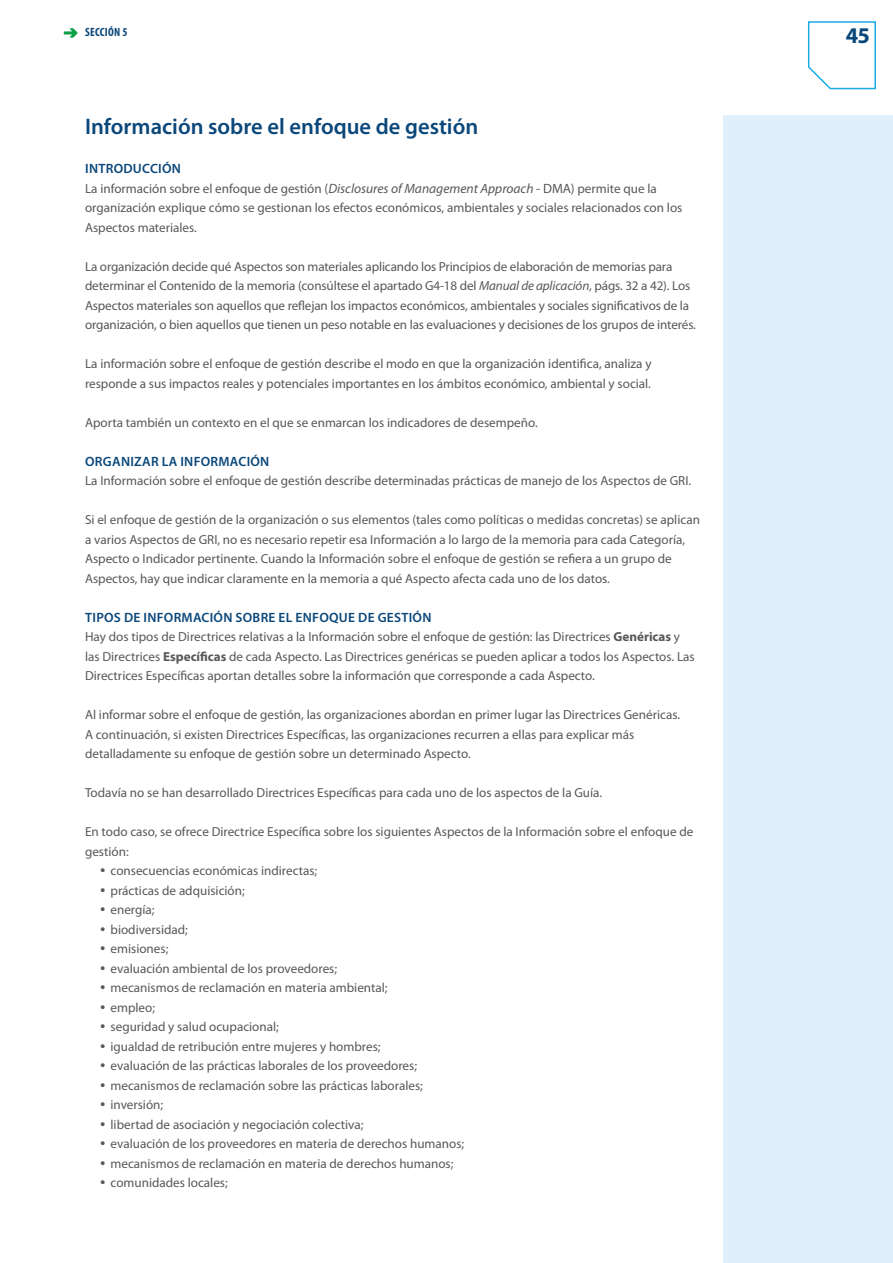
<style>
.page{position:relative;width:893px;height:1263px;background:#fff}
.page>*{position:absolute;margin:0;border:0;box-sizing:border-box;transform-origin:0 0}
._1-heading_2{font:600 22.5px "Myriad Pro";color:#0a477a}
.t1{font:700 22.5px "Myriad Pro";color:#0a477a}
._1-subheading_1{font:600 13.5px "Myriad Pro";letter-spacing:.02em;color:#0a477a}
._1-body_copy_Para_Af{font:13.2px/19.5px "Myriad Pro";color:#57585a}
._03-nav_-_top{font:700 condensed 12px "Myriad Pro";letter-spacing:.02em;color:#0a477a}
.s1{font-size:13.5px}
.s2{font-style:italic;font-size:13.5px}
.s3{font-style:italic}
.s4{font-weight:700}
</style>
<div class="page">
<div style="left:723px;top:115px;width:170px;height:1148px;background:#e0eff9"></div>
<svg style="left:807px;top:21px;width:69px;height:69px"></svg>
<svg style="left:64px;top:28px;width:14px;height:10px"></svg>
<p class="_03-nav_-_top" style="left:85px;top:26px;width:44px">SECCIÓN 5</p>
<p class="_1-heading_2" style="left:85px;top:114px;width:395px">Información sobre el enfoque de gestión</p>
<p class="_1-subheading_1" style="left:85px;top:161px;width:97px">INTRODUCCIÓN</p>
<p class="_1-body_copy_Para_Af" style="left:85px;top:179px;width:599px">La información sobre el enfoque de gestión <span class="s1">(</span><span class="s2">Disclosures of Management Approach</span> <span class="s1">- DMA)</span> permite que la organización explique cómo se gestionan los efectos económicos, ambientales y sociales relacionados con los<br>Aspectos materiales.</p>
<p class="_1-body_copy_Para_Af" style="left:85px;top:257px;width:612px">La organización decide qué Aspectos son materiales aplicando los Principios de elaboración de memorias para determinar el Contenido de la memoria (consúltese el apartado G4-18 del <span class="s3">Manual de aplicación</span>, págs. 32 a 42). Los Aspectos materiales son aquellos que reflejan los impactos económicos, ambientales y sociales significativos de la organización, o bien aquellos que tienen un peso notable en las evaluaciones y decisiones de los grupos de interés.</p>
<p class="_1-body_copy_Para_Af" style="left:85px;top:354px;width:568px">La información sobre el enfoque de gestión describe el modo en que la organización identifica, analiza y responde a sus impactos reales y potenciales importantes en los ámbitos económico, ambiental y social.</p>
<p class="_1-body_copy_Para_Af" style="left:85px;top:413px;width:454px">Aporta también un contexto en el que se enmarcan los indicadores de desempeño.</p>
<p class="_1-subheading_1" style="left:85px;top:454px;width:186px">ORGANIZAR LA INFORMACIÓN</p>
<p class="_1-body_copy_Para_Af" style="left:85px;top:471px;width:608px">La Información sobre el enfoque de gestión describe determinadas prácticas de manejo de los Aspectos de GRI.</p>
<p class="_1-body_copy_Para_Af" style="left:85px;top:510px;width:616px">Si el enfoque de gestión de la organización o sus elementos (tales como políticas o medidas concretas) se aplican a varios Aspectos de GRI, no es necesario repetir esa Información a lo largo de la memoria para cada Categoría, Aspecto o Indicador pertinente. Cuando la Información sobre el enfoque de gestión se refiera a un grupo de Aspectos, hay que indicar claramente en la memoria a qué Aspecto afecta cada uno de los datos.</p>
<p class="_1-subheading_1" style="left:85px;top:610px;width:348px">TIPOS DE INFORMACIÓN SOBRE EL ENFOQUE DE GESTIÓN</p>
<p class="_1-body_copy_Para_Af" style="left:85px;top:627px;width:611px">Hay dos tipos de Directrices relativas a la Información sobre el enfoque de gestión: las Directrices <span class="s4">Genéricas</span> y las Directrices <span class="s4">Específicas</span> de cada Aspecto. Las Directrices genéricas se pueden aplicar a todos los Aspectos. Las<br>Directrices Específicas aportan detalles sobre la información que corresponde a cada Aspecto.</p>
<p class="_1-body_copy_Para_Af" style="left:85px;top:705px;width:597px">Al informar sobre el enfoque de gestión, las organizaciones abordan en primer lugar las Directrices Genéricas.<br>A continuación, si existen Directrices Específicas, las organizaciones recurren a ellas para explicar más detalladamente su enfoque de gestión sobre un determinado Aspecto.</p>
<p class="_1-body_copy_Para_Af" style="left:85px;top:783px;width:519px">Todavía no se han desarrollado Directrices Específicas para cada uno de los aspectos de la Guía.</p>
<p class="_1-body_copy_Para_Af" style="left:85px;top:822px;width:610px">En todo caso, se ofrece Directrice Específica sobre los siguientes Aspectos de la Información sobre el enfoque de gestión:</p>
<p class="_1-body_copy_Para_Af" style="left:100px;top:861px;width:219px">• consecuencias económicas indirectas;</p>
<p class="_1-body_copy_Para_Af" style="left:100px;top:881px;width:146px">• prácticas de adquisición;</p>
<p class="_1-body_copy_Para_Af" style="left:100px;top:900px;width:56px">• energía;</p>
<p class="_1-body_copy_Para_Af" style="left:100px;top:920px;width:90px">• biodiversidad;</p>
<p class="_1-body_copy_Para_Af" style="left:100px;top:939px;width:70px">• emisiones;</p>
<p class="_1-body_copy_Para_Af" style="left:100px;top:959px;width:239px">• evaluación ambiental de los proveedores;</p>
<p class="_1-body_copy_Para_Af" style="left:100px;top:978px;width:289px">• mecanismos de reclamación en materia ambiental;</p>
<p class="_1-body_copy_Para_Af" style="left:100px;top:998px;width:57px">• empleo;</p>
<p class="_1-body_copy_Para_Af" style="left:100px;top:1017px;width:180px">• seguridad y salud ocupacional;</p>
<p class="_1-body_copy_Para_Af" style="left:100px;top:1037px;width:282px">• igualdad de retribución entre mujeres y hombres;</p>
<p class="_1-body_copy_Para_Af" style="left:100px;top:1056px;width:319px">• evaluación de las prácticas laborales de los proveedores;</p>
<p class="_1-body_copy_Para_Af" style="left:100px;top:1076px;width:325px">• mecanismos de reclamación sobre las prácticas laborales;</p>
<p class="_1-body_copy_Para_Af" style="left:100px;top:1095px;width:65px">• inversión;</p>
<p class="_1-body_copy_Para_Af" style="left:100px;top:1115px;width:265px">• libertad de asociación y negociación colectiva;</p>
<p class="_1-body_copy_Para_Af" style="left:100px;top:1134px;width:366px">• evaluación de los proveedores en materia de derechos humanos;</p>
<p class="_1-body_copy_Para_Af" style="left:100px;top:1154px;width:355px">• mecanismos de reclamación en materia de derechos humanos;</p>
<p class="_1-body_copy_Para_Af" style="left:100px;top:1173px;width:129px">• comunidades locales;</p>
<h1 class="t1" style="left:846px;top:23px;width:26px">45</h1>
</div>
